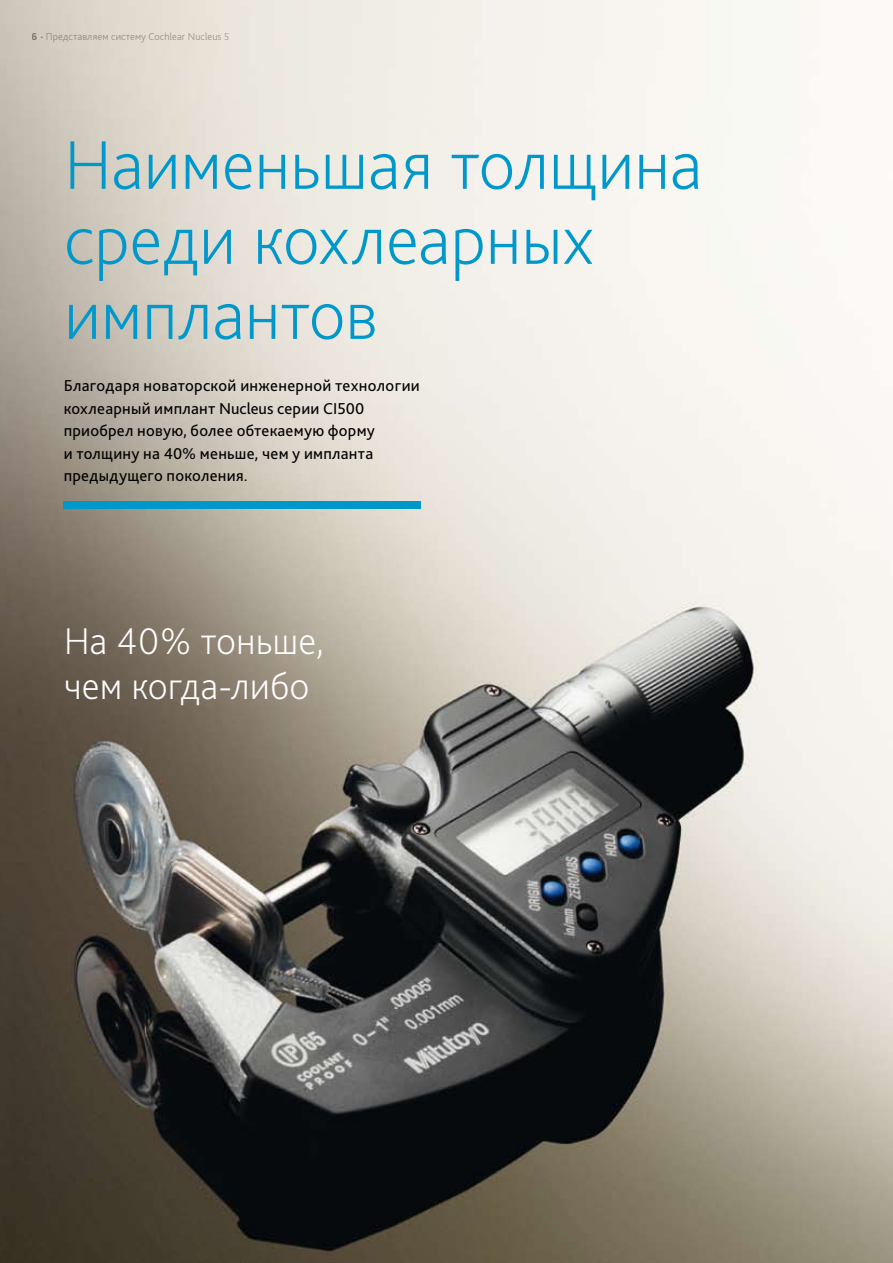
<style>
.page{position:relative;width:893px;height:1263px;background:#fff}
.page>*{position:absolute;margin:0;border:0;box-sizing:border-box;transform-origin:0 0}
.t1{font:200 72px/75px "Bliss Pro";letter-spacing:-.005em;color:#0098cb}
.t2{font:200 39px/45px "Bliss Pro";color:#fff}
.t3{font:16.5px/22.5px "Bliss Pro";letter-spacing:.015em;color:#000}
.t4{font:200 10.5px "Bliss Pro";letter-spacing:.01em;color:#9f958f}
.s1{font-weight:800}
</style>
<div class="page">
<img style="left:0;top:0;width:893px;height:1263px">
<div style="left:64px;top:501px;width:357px;height:7px;background:#0098cb"></div>
<p class="t4" style="left:32px;top:30px;width:199px"><span class="s1">6 ·</span> Представляем систему Cochlear Nucleus 5</p>
<h1 class="t1" style="left:64px;top:126px;width:640px">Наименьшая толщина среди кохлеарных имплантов</h1>
<p class="t3" style="left:64px;top:374px;width:358px">Благодаря новаторской инженерной технологии кохлеарный имплант Nucleus серии CI500 приобрел новую, более обтекаемую форму<br>и толщину на 40% меньше, чем у импланта предыдущего поколения.</p>
<h2 class="t2" style="left:64px;top:617px;width:262px">На 40% тоньше, чем когда-либо</h2>
</div>
